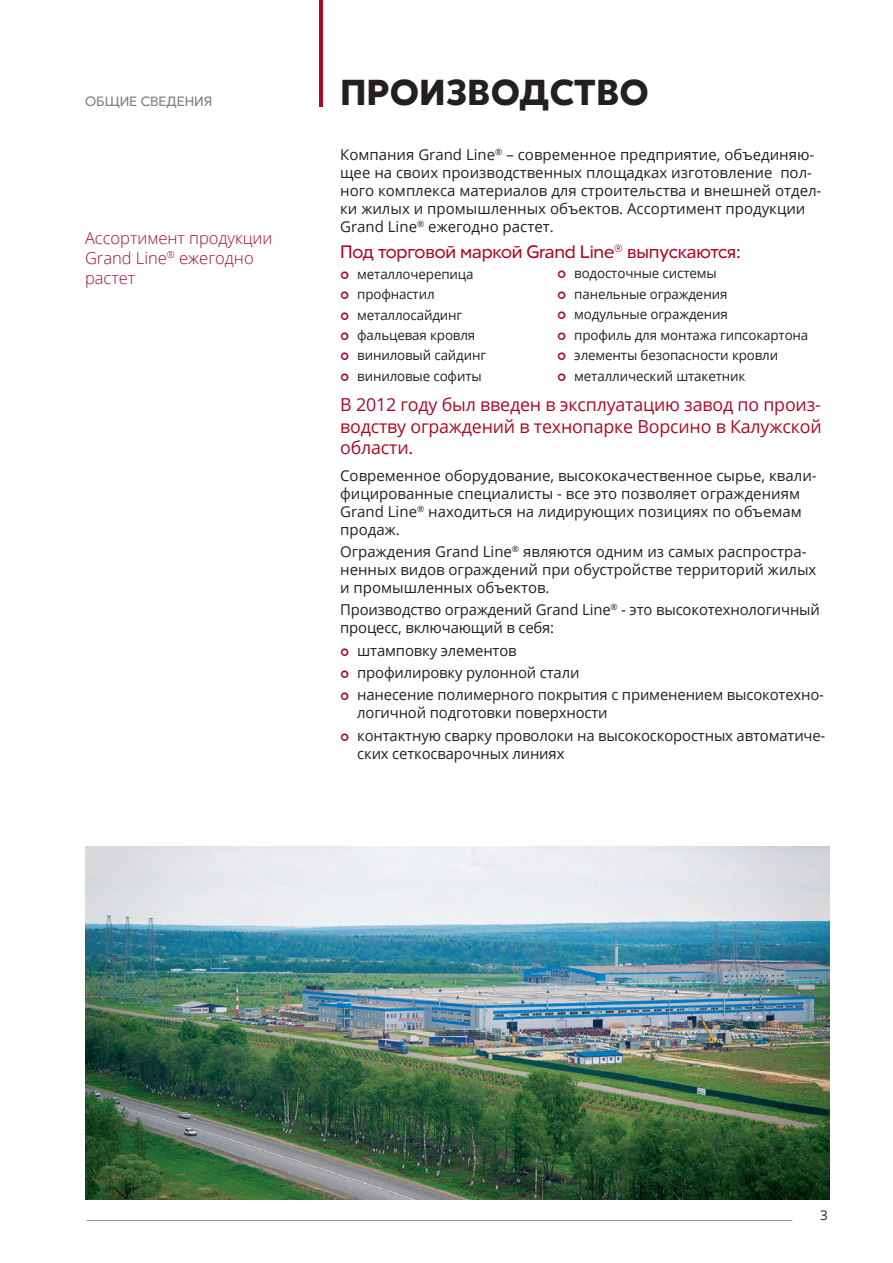
<style>
.page{position:relative;width:893px;height:1263px;background:#fff}
.page>*{position:absolute;margin:0;border:0;box-sizing:border-box;transform-origin:0 0}
.t1{font:700 36px "Red Ring";color:#231f20}
.t2{font:18px/21.6px "Open Sans";letter-spacing:-.01em;color:#ac0926;text-align:justify}
.t3{font:18px "Red Ring";letter-spacing:-.01em;color:#ac0926}
.t4{font:300 16.5px/19.8px "Open Sans";color:#ac0926}
.t5{font:15px/18px "Open Sans";color:#231f20}
.t6{font:13.5px/20.4px "Open Sans";letter-spacing:-.01em;color:#231f20}
.t7{font:13.5px "Red Ring";color:#808285}
</style>
<div class="page">
<hr style="left:319px;top:0;width:3px;height:106px;background:#ac0926">
<hr style="left:86px;top:1220px;width:706px;height:1px;background:#939598">
<img style="left:85px;top:846px;width:744px;height:353px">
<p class="t7" style="left:85px;top:93px;width:129px">ОБЩИЕ СВЕДЕНИЯ</p>
<p class="t4" style="left:85px;top:228px;width:189px">Ассортимент продукции<br>Grand Line<sup>®</sup> ежегодно растет</p>
<h1 class="t1" style="left:340px;top:69px;width:310px">ПРОИЗВОДСТВО</h1>
<p class="t5" style="left:340px;top:145px;width:483px">Компания Grand Line<sup>®</sup> – современное предприятие, объединяю&shy;щее на своих производственных площадках изготовление пол&shy;ного комплекса материалов для строительства и внешней отдел&shy;ки жилых и промышленных объектов. Ассортимент продукции Grand Line<sup>®</sup> ежегодно растет.</p>
<p class="t3" style="left:340px;top:240px;width:402px">Под торговой маркой Grand Line<sup>®</sup> выпускаются:</p>
<p class="t6" style="left:357px;top:263px;width:131px">металлочерепица профнастил металлосайдинг фальцевая кровля виниловый сайдинг виниловые софиты</p>
<p class="t6" style="left:574px;top:263px;width:236px">водосточные системы<br>панельные ограждения<br>модульные ограждения<br>профиль для монтажа гипсокартона элементы безопасности кровли металлический штакетник</p>
<p class="t2" style="left:340px;top:393px;width:483px">В 2012 году был введен в эксплуатацию завод по произ&shy;водству ограждений в технопарке Ворсино в Калужской области.</p>
<p class="t5" style="left:340px;top:466px;width:478px">Современное оборудование, высококачественное сырье, квали&shy;фицированные специалисты - все это позволяет ограждениям Grand Line<sup>®</sup> находиться на лидирующих позициях по объемам продаж.</p>
<p class="t5" style="left:340px;top:542px;width:478px">Ограждения Grand Line<sup>®</sup> являются одним из самых распростра&shy;ненных видов ограждений при обустройстве территорий жилых и промышленных объектов.</p>
<p class="t5" style="left:340px;top:601px;width:481px">Производство ограждений Grand Line<sup>®</sup> - это высокотехнологичный процесс, включающий в себя:</p>
<p class="t5" style="left:357px;top:639px;width:468px;line-height:22.2px">штамповку элементов<br>профилировку рулонной стали<br>нанесение полимерного покрытия с применением высокотехно-</p>
<p class="t5" style="left:357px;top:701px;width:470px;line-height:22.2px">логичной подготовки поверхности<br>контактную сварку проволоки на высокоскоростных автоматиче-</p>
<p class="t5" style="left:357px;top:744px;width:209px">ских сеткосварочных линиях</p>
<p class="t6" style="left:820px;top:1205px;width:9px">3</p>
</div>
